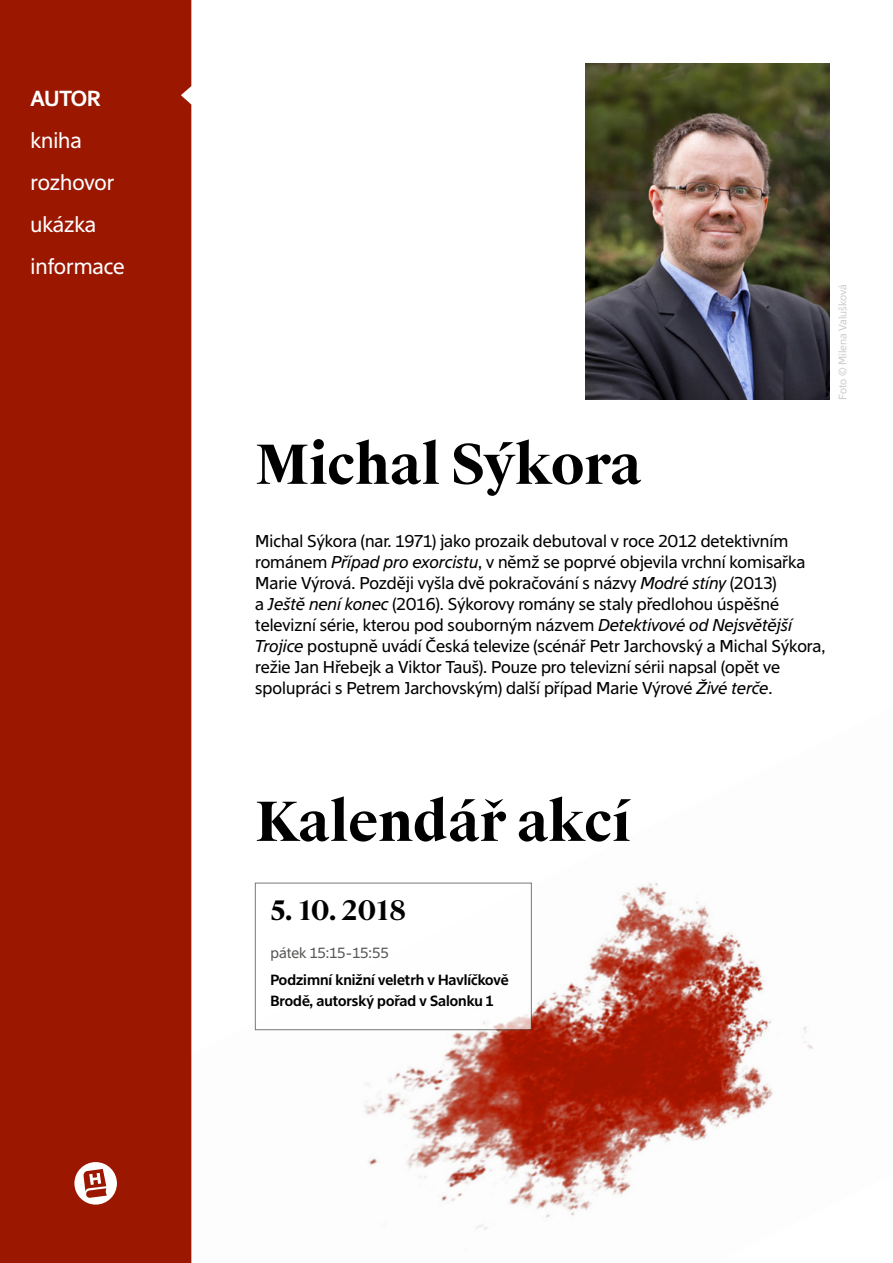
<style>
.page{position:relative;width:893px;height:1263px;background:#fff}
.page>*{position:absolute;margin:0;border:0;box-sizing:border-box;transform-origin:0 0}
.n__HLAVNÍ_NADPIS{font:700 54px "Suisse Works";letter-spacing:-.005em;color:#000}
.n__DATUM_KALENDÁŘ{font:700 27px "Suisse Works";letter-spacing:-.005em;color:#000}
.n__obsah{font:21px "Suisse Sign";color:#fff}
.n__obsah-2{font:600 21px "Suisse Sign";letter-spacing:-.01em;color:#fff}
.n__TEXT_NA_PRAPOREK{font:16.5px/21px "Suisse Sign";color:#000}
.n__INFO_KALENDÁŘ{font:600 14.25px/21px "Suisse Sign";color:#000}
.n__ČAS_KALENDÁŘ{font:14.25px "Suisse Sign";color:#575756}
.otázka{font:10.5px "Suisse Sign";color:#cecece}
.s1{font-style:italic}
</style>
<div class="page">
<img style="left:191px;top:704px;width:622px;height:559px">
<div style="left:0;top:0;width:191px;height:1263px;background:#9b1700"></div>
<svg style="left:74px;top:1162px;width:43px;height:42px"></svg>
<div style="left:255px;top:883px;width:276px;height:147px;background:#fff"></div>
<img style="left:586px;top:64px;width:243px;height:336px">
<p class="n__obsah-2" style="left:31px;top:86px;width:72px">AUTOR</p>
<p class="n__obsah" style="left:31px;top:128px;width:53px">kniha</p>
<p class="n__obsah" style="left:31px;top:170px;width:85px">rozhovor</p>
<p class="n__obsah" style="left:31px;top:212px;width:67px">ukázka</p>
<p class="n__obsah" style="left:31px;top:254px;width:96px">informace</p>
<p class="otázka" style="left:837px;top:400px;width:117px;rotate:-90deg">Foto © Milena Valušková</p>
<p class="n__HLAVNÍ_NADPIS" style="left:255px;top:431px;width:388px">Michal Sýkora</p>
<p class="n__TEXT_NA_PRAPOREK" style="left:255px;top:531px;width:572px">Michal Sýkora (nar. 1971) jako prozaik debutoval v roce 2012 detektivním románem <span class="s1">Případ pro exorcistu</span>, v němž se poprvé objevila vrchní komisařka Marie Výrová. Později vyšla dvě pokračování s názvy <span class="s1">Modré stíny</span> (2013)<br>a <span class="s1">Ještě není konec</span> (2016). Sýkorovy romány se staly předlohou úspěšné televizní série, kterou pod souborným názvem <span class="s1">Detektivové od Nejsvětější Trojice</span> postupně uvádí Česká televize (scénář Petr Jarchovský a Michal Sýkora, režie Jan Hřebejk a Viktor Tauš). Pouze pro televizní sérii napsal (opět ve spolupráci s Petrem Jarchovským) další případ Marie Výrové <span class="s1">Živé terče</span>.</p>
<p class="n__HLAVNÍ_NADPIS" style="left:255px;top:788px;width:377px">Kalendář akcí</p>
<p class="n__DATUM_KALENDÁŘ" style="left:271px;top:894px;width:137px">5. 10. 2018</p>
<p class="n__ČAS_KALENDÁŘ" style="left:271px;top:945px;width:120px">pátek 15:15-15:55</p>
<p class="n__INFO_KALENDÁŘ" style="left:271px;top:970px;width:240px">Podzimní knižní veletrh v Havlíčkově<br>Brodě, autorský pořad v Salonku 1</p>
</div>
